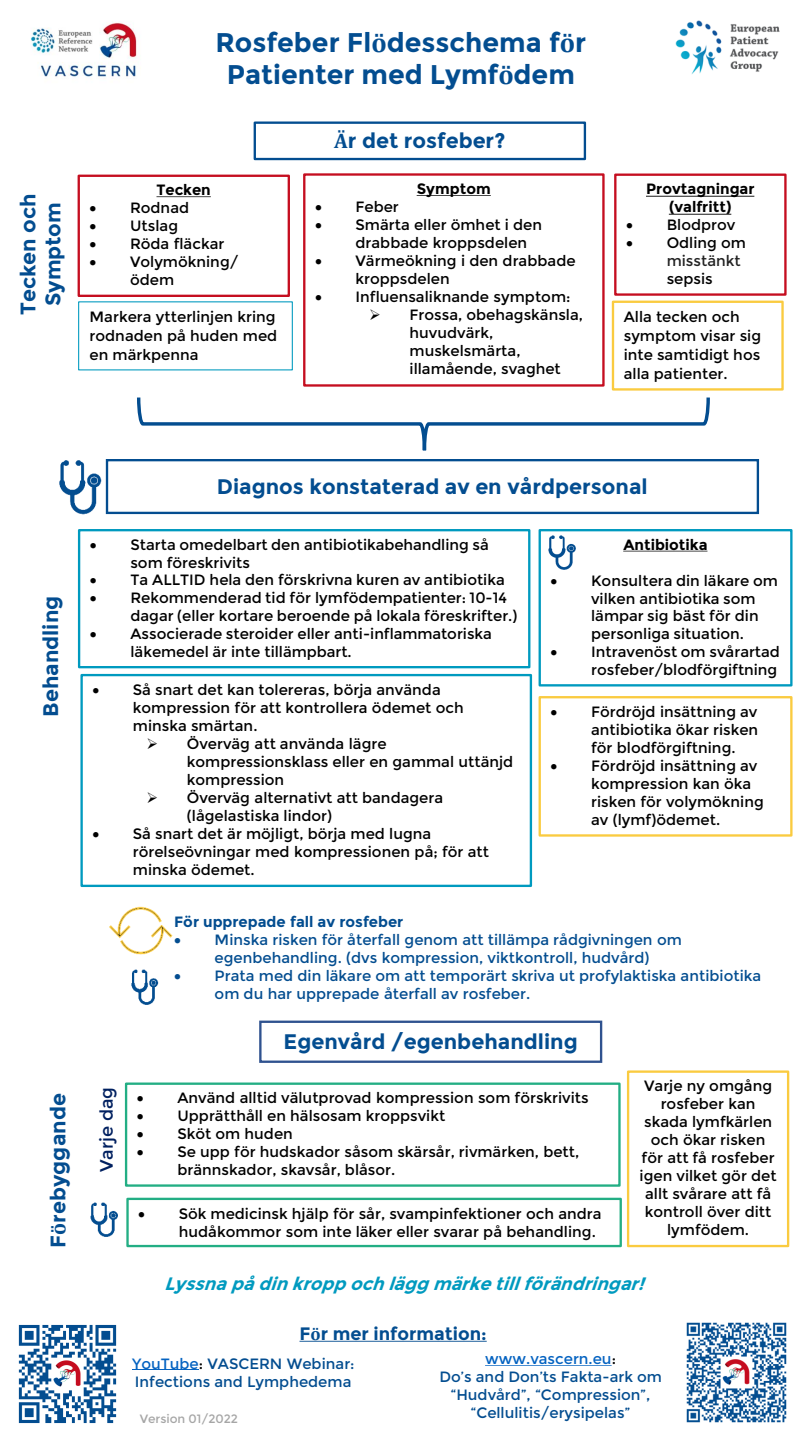
<style>
.page{position:relative;width:810px;height:1440px;background:#fff}
.page>*{position:absolute;margin:0;border:0;box-sizing:border-box;transform-origin:0 0}
.t1{font:700 27px/32.4px "Montserrat";color:#034d90;text-align:center}
.t2{font:700 21px/25.2px "Montserrat";color:#034d90;text-align:center}
.t3{font:italic 700 18px "Montserrat";color:#009abf}
.t4{font:700 18px "Montserrat";color:#034d90}
.t5{font:18px "Montserrat";color:#002060}
.t6{font:15px/18px "Montserrat";color:#000}
.t7{font:15px/18px "Montserrat";color:#034d90;text-align:center}
.t8{font:italic 15px/18px "Montserrat";color:#000}
.t9{font:700 15px/18px "Montserrat";color:#000;text-align:center}
.t10{font:700 15px "Montserrat";letter-spacing:-.005em;color:#034d90}
.t11{font:15px "Montserrat";color:#0563c1}
.t12{font:12px "Montserrat";color:#a6a6a6}
.s1{font-family:"Cambria"}
.s2{color:#222}
.s3{color:#0563c1}
.s4{color:#000}
</style>
<div class="page">
<div style="left:254px;top:122px;width:332px;height:38px;border:2px solid #034d90"></div>
<div style="left:78px;top:175px;width:212px;height:122px;border:2px solid #c50e20"></div>
<svg style="left:157px;top:196px;width:54px;height:1px"></svg>
<div style="left:303px;top:173px;width:302px;height:214px;border:2px solid #c50e20"></div>
<svg style="left:417px;top:195px;width:74px;height:1px"></svg>
<div style="left:612px;top:301px;width:172px;height:90px;border:2px solid #facb40"></div>
<div style="left:78px;top:529px;width:452px;height:139px;border:2px solid #009abf"></div>
<div style="left:80px;top:674px;width:452px;height:213px;border:2px solid #009abf"></div>
<div style="left:627px;top:1070px;width:162px;height:177px;border:2px solid #facb40"></div>
<div style="left:125px;top:1083px;width:496px;height:104px;border:2px solid #23ae84"></div>
<div style="left:106px;top:459px;width:653px;height:55px;border:2px solid #034d90"></div>
<hr style="left:132px;top:1369px;width:67px;height:1px;background:#0563c1">
<div style="left:614px;top:174px;width:173px;height:122px;border:2px solid #c50e20"></div>
<svg style="left:646px;top:196px;width:108px;height:1px"></svg>
<svg style="left:669px;top:214px;width:62px;height:1px"></svg>
<div style="left:259px;top:1021px;width:343px;height:42px;border:2px solid #2f528f"></div>
<img style="left:675px;top:20px;width:105px;height:54px">
<div style="left:539px;top:696px;width:254px;height:141px;border:2px solid #facb40"></div>
<div style="left:539px;top:529px;width:254px;height:158px;border:2px solid #009abf"></div>
<svg style="left:623px;top:551px;width:84px;height:1px"></svg>
<div style="left:126px;top:1198px;width:496px;height:49px;border:2px solid #23ae84"></div>
<img style="left:109px;top:906px;width:64px;height:49px">
<img style="left:30px;top:21px;width:107px;height:56px">
<img style="left:18px;top:1324px;width:99px;height:100px">
<img style="left:686px;top:1322px;width:101px;height:101px">
<svg style="left:137px;top:397px;width:573px;height:54px"></svg>
<svg style="left:485px;top:1365px;width:127px;height:1px"></svg>
<svg style="left:300px;top:1341px;width:187px;height:1px"></svg>
<img style="left:59px;top:459px;width:49px;height:56px">
<img style="left:131px;top:969px;width:28px;height:36px">
<img style="left:548px;top:535px;width:28px;height:35px">
<img style="left:90px;top:1202px;width:28px;height:35px">
<p class="t2" style="left:15px;top:315px;width:123px;rotate:-90deg">Tecken och<br>Symptom</p>
<p class="t1" style="left:215px;top:26px;width:372px">Rosfeber Fl<span class="s1">ӧ</span>desschema f<span class="s1">ӧ</span>r<br>Patienter med Lymf<span class="s1">ӧ</span>dem</p>
<p class="t9" style="left:157px;top:181px;width:56px">Tecken</p>
<p class="t6" style="left:90px;top:199px;width:101px">• Rodnad</p>
<p class="t6" style="left:90px;top:217px;width:90px">• Utslag</p>
<p class="t6" style="left:90px;top:235px;width:136px">• Röda fläckar</p>
<p class="t6" style="left:130px;top:253px;width:110px;text-indent:-40px">• Volymökning/ ödem</p>
<p class="t6" style="left:90px;top:307px;width:189px;line-height:19.2px;text-align:justify">Markera ytterlinjen kring rodnaden på huden med en märkpenna</p>
<p class="t2" style="left:334px;top:128px;width:173px"><span class="s1">Ӓ</span>r det rosfeber?</p>
<p class="t9" style="left:646px;top:180px;width:110px">Provtagningar (valfritt)</p>
<p class="t6" style="left:626px;top:216px;width:111px">• Blodprov</p>
<p class="t6" style="left:667px;top:234px;width:81px;text-indent:-41px">• Odling om <span class="s2">misstänkt </span>sepsis</p>
<p class="t9" style="left:417px;top:180px;width:76px">Symptom</p>
<p class="t6" style="left:315px;top:198px;width:85px">• Feber</p>
<p class="t6" style="left:356px;top:216px;width:188px;text-indent:-40px">• Smärta eller ömhet i den drabbade kroppsdelen</p>
<p class="t6" style="left:356px;top:252px;width:222px;text-indent:-40px">• Värmeökning i den drabbade kroppsdelen</p>
<p class="t6" style="left:315px;top:288px;width:257px">• Influensaliknande symptom:</p>
<p class="t6" style="left:410px;top:306px;width:175px;text-indent:-41px">➢ Frossa, obehagskänsla, huvudvärk, muskelsmärta, illamående, svaghet</p>
<p class="t8" style="left:624px;top:307px;width:139px;line-height:19.2px">Alla tecken och symptom visar sig inte samtidigt hos alla patienter.</p>
<p class="t2" style="left:38px;top:717px;width:122px;rotate:-90deg">Behandling</p>
<p class="t2" style="left:46px;top:1248px;width:156px;rotate:-90deg">F<span class="s1">ӧ</span>rebyggande</p>
<p class="t2" style="left:217px;top:474px;width:432px">Diagnos konstaterad av en vårdpersonal</p>
<p class="t6" style="left:130px;top:535px;width:360px;text-indent:-41px">• Starta omedelbart den antibiotikabehandling så som föreskrivits</p>
<p class="t6" style="left:90px;top:571px;width:416px">• Ta ALLTID hela den förskrivna kuren av antibiotika</p>
<p class="t6" style="left:130px;top:589px;width:388px;text-indent:-41px">• Rekommenderad tid för lymfödempatienter: 10-14 dagar (eller kortare beroende på lokala föreskrifter.)</p>
<p class="t6" style="left:130px;top:625px;width:363px;text-indent:-41px">• Associerade steroider eller anti-inflammatoriska läkemedel är inte tillämpbart.</p>
<p class="t6" style="left:133px;top:680px;width:332px;text-indent:-40px">• Så snart det kan tolereras, börja använda kompression för att kontrollera ödemet och minska smärtan.</p>
<p class="t6" style="left:187px;top:734px;width:328px;text-indent:-41px">➢ Överväg att använda lägre kompressionsklass eller en gammal uttänjd kompression</p>
<p class="t6" style="left:187px;top:788px;width:258px;text-indent:-41px">➢ Överväg alternativt att bandagera (lågelastiska lindor)</p>
<p class="t6" style="left:133px;top:824px;width:358px;text-indent:-40px">• Så snart det är möjligt, börja med lugna rörelseövningar med kompressionen på; för att minska ödemet.</p>
<p class="t9" style="left:623px;top:535px;width:86px">Antibiotika</p>
<p class="t6" style="left:591px;top:571px;width:188px;text-indent:-40px">• Konsultera din läkare om vilken antibiotika som lämpar sig bäst för din personliga situation.</p>
<p class="t6" style="left:551px;top:643px;width:231px;text-align:right">• Intravenöst om svårartad rosfeber/blodförgiftning</p>
<p class="t8" style="left:591px;top:703px;width:169px;text-align:justify;text-indent:-40px">• Fördröjd insättning av antibiotika ökar risken för blodförgiftning.</p>
<p class="t8" style="left:591px;top:757px;width:174px;text-indent:-40px">• Fördröjd insättning av kompression kan öka risken för volymökning av (lymf)ödemet.</p>
<p class="t10" style="left:174px;top:913px;width:231px">För upprepade fall av rosfeber</p>
<p class="t7" style="left:174px;top:931px;width:509px">• Minska risken för återfall genom att tillämpa rådgivningen om egenbehandling. (dvs kompression, viktkontroll, hudvård)</p>
<p class="t7" style="left:215px;top:967px;width:548px;text-align:left;text-indent:-41px">• Prata med din läkare om att temporärt skriva ut profylaktiska antibiotika om du har upprepade återfall av rosfeber.</p>
<p class="t5" style="left:95px;top:1172px;width:87px;rotate:-90deg">Varje dag</p>
<p class="t2" style="left:284px;top:1029px;width:296px">Egenvård /egenbehandling</p>
<p class="t6" style="left:137px;top:1089px;width:453px">• Använd alltid välutprovad kompression som förskrivits</p>
<p class="t6" style="left:137px;top:1107px;width:310px">• Upprätthåll en hälsosam kroppsvikt</p>
<p class="t6" style="left:137px;top:1125px;width:158px">• Sköt om huden</p>
<p class="t6" style="left:177px;top:1143px;width:404px;text-indent:-41px">• Se upp för hudskador såsom skärsår, rivmärken, bett, brännskador, skavsår, blåsor.</p>
<p class="t6" style="left:179px;top:1204px;width:424px;text-indent:-41px">• Sök medicinsk hjälp för sår, svampinfektioner och andra hudåkommor som inte läker eller svarar på behandling.</p>
<p class="t8" style="left:640px;top:1077px;width:139px;text-align:center">Varje ny omgång rosfeber kan skada lymfkärlen och ökar risken för att få rosfeber igen vilket gör det allt svårare att få kontroll över ditt lymfödem.</p>
<p class="t3" style="left:164px;top:1273px;width:488px">Lyssna på dinkropp och lägg märke tillförändringar!</p>
<p class="t4" style="left:300px;top:1322px;width:189px">F<span class="s1">ӧ</span>r mer information:</p>
<p class="t7" style="left:132px;top:1354px;width:224px;text-align:left"><span class="s3">YouTube</span><span class="s4">:</span> VASCERN Webinar:<br>Infections and Lymphedema</p>
<p class="t12" style="left:140px;top:1411px;width:100px">Version 01/2022</p>
<p class="t11" style="left:485px;top:1350px;width:132px">www.vascern.eu<span class="s4">:</span></p>
<p class="t7" style="left:439px;top:1368px;width:224px">Do’s and Don’ts Fakta-ark om “Hudvård”, “Compression”, “Cellulitis/erysipelas”</p>
</div>
